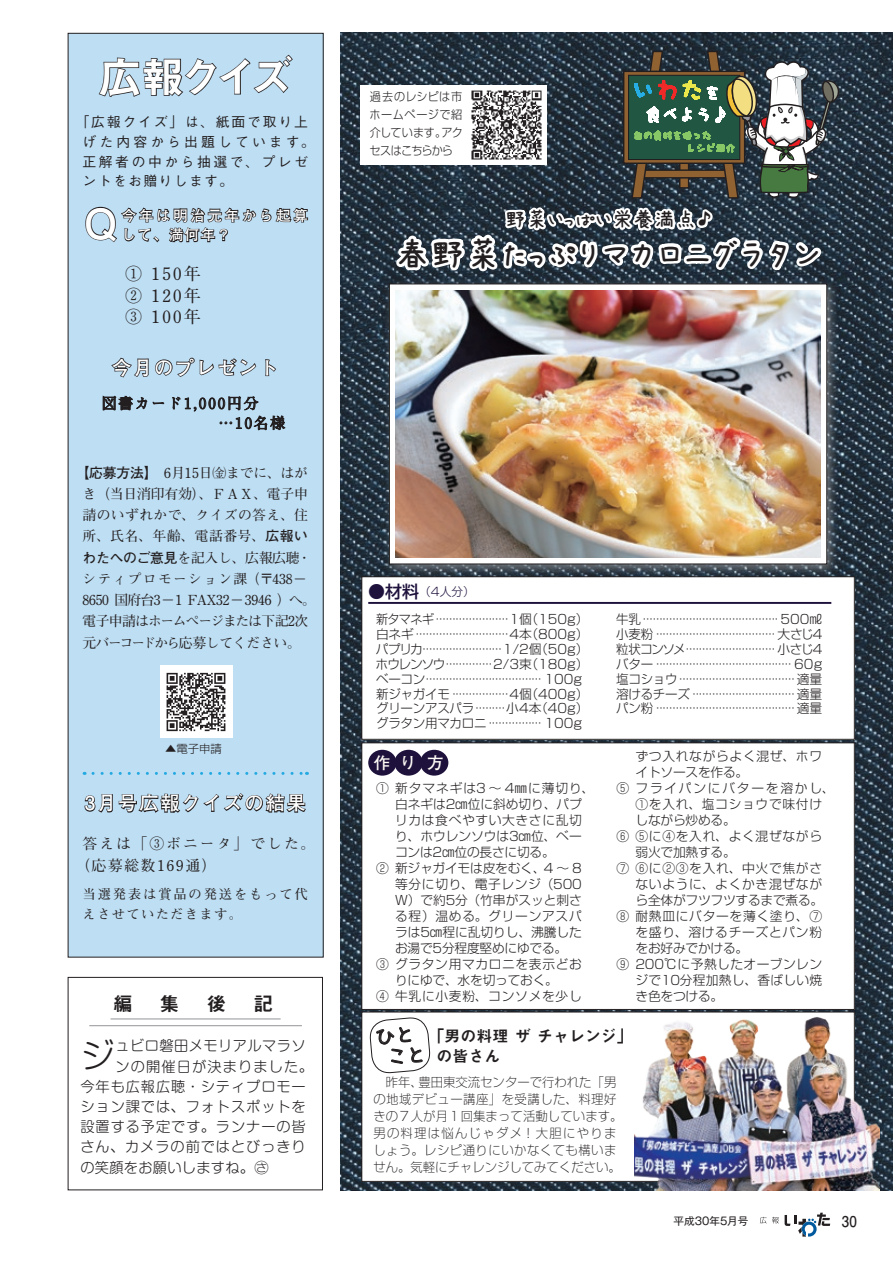
<style>
.page{position:relative;width:893px;height:1263px;background:#fff}
.page>*{position:absolute;margin:0;border:0;box-sizing:border-box;transform-origin:0 0}
.t1{font:42.45px "Midashi Go Pro MB31";letter-spacing:-.135em;color:#fff}
.t2{font:700 41.25px "Futo Go B101 Pro";color:#fff}
.t3{font:35.1px "AP Japanesefont";color:#231f20}
.t4{font:300 34.5px "Shin M Go Pro";color:#231f20}
.t5{font:21.3px "AP Japanesefont";color:#231f20}
.t6{font:19.5px "Midashi Go Pro MB31";color:#231f20}
.t7{font:700 19.2px "Futo Go B101 Pro";letter-spacing:.1em;color:#fff}
.t8{font:19.2px/21.3px "azukifont LB";color:#231f20;text-align:center}
.t9{font:700 16.95px/21.3px "Futo Min A101 Pro";letter-spacing:.1em;color:#231f20;text-align:justify}
.t10{font:700 16.5px "Futo Go B101 Pro";color:#fefbf6}
.t11{font:15.9px/20.2px "Midashi Go Pro MB31";color:#231f20}
.t12{font:700 14.85px/21.3px "Futo Min A101 Pro";letter-spacing:.13em;color:#231f20}
.t13{font:700 14.85px/19.6px "Futo Min A101 Pro";letter-spacing:.1em;color:#231f20}
.t14{font:700 14.85px "Futo Go B101 Pro";color:#231f20;scale:.9 1}
.t15{font:300 14.4px "Shin M Go Pro";letter-spacing:.065em;color:#231f20}
.t16{font:700 14.4px/19.6px "Futo Go B101 Pro";letter-spacing:.195em;color:#fff}
.t17{font:300 14.4px "Shin M Go Pro";letter-spacing:.035em;color:#231f20}
.t18{font:300 14.4px "Shin M Go Pro";letter-spacing:.02em;color:#231f20}
.t19{font:700 13.8px/21.3px "Futo Min A101 Pro";letter-spacing:-.02em;color:#231f20;text-align:center}
.t20{font:500 13.8px/19.6px "Gothic BBB Pro";letter-spacing:.185em;color:#231f20}
.t21{font:700 13.35px/19.6px "Futo Min A101 Pro";letter-spacing:.14em;color:#231f20}
.t22{font:300 12.75px/14.9px "Shin Go Pro";color:#231f20;text-align:justify}
.t23{font:300 12.75px/14.9px "Shin Go Pro";letter-spacing:-.02em;color:#231f20;scale:.95 1}
.t24{font:300 12.75px "Shin Go Pro";letter-spacing:.055em;color:#231f20}
.t25{font:300 expanded 12.75px/17px "Shin Go Pro";letter-spacing:.01em;color:#231f20}
.t26{font:300 12.75px "Shin Go Pro";letter-spacing:-.02em;color:#231f20}
.t27{font:300 12.75px "Shin Go Pro";letter-spacing:.05em;color:#231f20}
.t28{font:300 12.75px "Shin Go Pro";letter-spacing:.07em;color:#231f20}
.t29{font:300 12.75px "Shin Go Pro";letter-spacing:.035em;color:#231f20}
.t30{font:300 12.75px "Shin Go Pro";letter-spacing:.135em;color:#231f20}
.t31{font:300 12.75px "Shin Go Pro";letter-spacing:.02em;color:#231f20}
.t32{font:300 11.7px/18px "Shin Go Pro";letter-spacing:.01em;color:#231f20;text-align:justify;scale:.95 1}
.t33{font:300 11.7px "Shin Go Pro";color:#1e113c}
.t34{font:300 11.4px "Shin Go Pro";color:#231f20}
.t35{font:10.65px "Gothic MB101 Pro";color:#231f20}
.s1{font-family:"Futo Go B101 Pro"}
.s2{font-weight:500;font-size:16.95px}
</style>
<div class="page">
<img style="left:340px;top:33px;width:553px;height:1157px">
<div style="left:362px;top:577px;width:492px;height:162px;background:#fff"></div>
<div style="left:361px;top:576px;width:494px;height:164px;border:1px solid #231f20"></div>
<div style="left:362px;top:743px;width:492px;height:266px;background:#fff"></div>
<div style="left:362px;top:1012px;width:492px;height:169px;background:#fff"></div>
<svg style="left:369px;top:1017px;width:62px;height:57px"></svg>
<svg style="left:393px;top:50px;width:447px;height:228px;background:#515e60"></svg>
<div style="left:368px;top:750px;width:28px;height:26px;background:#1e113c;border-radius:50%"></div>
<div style="left:394px;top:750px;width:29px;height:26px;background:#1e113c;border-radius:50%"></div>
<div style="left:420px;top:750px;width:28px;height:26px;background:#1e113c;border-radius:50%"></div>
<hr style="left:368px;top:602px;width:463px;height:2px;background:#1e113c">
<div style="left:361px;top:85px;width:106px;height:80px;background:#fff"></div>
<img style="left:467px;top:85px;width:80px;height:80px">
<img style="left:635px;top:995px;width:244px;height:195px">
<div style="left:68px;top:977px;width:255px;height:213px;border:1px solid #231f20"></div>
<hr style="left:111px;top:1018px;width:170px;height:1px;background:#939598">
<hr style="left:89px;top:1025px;width:213px;height:1px;background:#939598">
<div style="left:383px;top:278px;width:457px;height:299px;background:#939598;opacity:.7"></div>
<div style="left:389px;top:284px;width:438px;height:280px;background:#fff"></div>
<div style="left:389px;top:284px;width:438px;height:280px;border:1px solid #231f20"></div>
<img style="left:395px;top:290px;width:426px;height:268px">
<div style="left:68px;top:33px;width:255px;height:924px;background:#bedef3"></div>
<svg style="left:111px;top:357px;width:146px;height:21px"></svg>
<svg style="left:265px;top:359px;width:11px;height:18px"></svg>
<svg style="left:102px;top:395px;width:62px;height:16px"></svg>
<svg style="left:172px;top:396px;width:114px;height:34px"></svg>
<svg style="left:84px;top:793px;width:222px;height:20px"></svg>
<svg style="left:98px;top:54px;width:195px;height:43px"></svg>
<div style="left:160px;top:665px;width:73px;height:73px;background:#fff"></div>
<img style="left:166px;top:672px;width:60px;height:60px">
<svg style="left:85px;top:206px;width:224px;height:37px"></svg>
<svg style="left:93px;top:772px;width:214px;height:3px"></svg>
<svg style="left:760px;top:1217px;width:19px;height:6px"></svg>
<svg style="left:785px;top:1213px;width:45px;height:23px"></svg>
<h1 class="t1" style="left:99px;top:43px;width:195px">広報クイズ</h1>
<p class="t20" style="left:83px;top:111px;width:234px;text-indent:-7px">「広報クイズ」は、紙面で取り上げた内容から出題しています。正解者の中から抽選で、プレゼントをお贈りします。</p>
<p class="t16" style="left:122px;top:204px;width:188px">今年は明治元年から起算して、満何年？</p>
<h3 class="t9" style="left:125px;top:261px;width:77px">① 150年② 120年③ 100年</h3>
<h3 class="t7" style="left:112px;top:352px;width:168px">今月のプレゼント</h3>
<p class="t13" style="left:202px;top:392px;width:84px;text-indent:-100px">図書カード1,000円分　…10名様</p>
<p class="t19" style="left:76px;top:460px;width:242px"><span class="s1">【応募方法】　</span>6月15日㈮までに、はがき（当日消印有効）、ＦＡＸ、電子申請のいずれかで、クイズの答え、住所、氏名、年齢、電話番号、<span class="s1">広報いわたへのご意見</span>を記入し、広報広聴・シティプロモーション課（〒438－<br>8650 国府台3－1 FAX32－3946 ）へ。電子申請はホームページまたは下記2次元バーコードから応募してください。</p>
<h2 class="t2" style="left:84px;top:190px;width:35px">Q</h2>
<p class="t34" style="left:165px;top:739px;width:58px">▲電子申請</p>
<h3 class="t7" style="left:85px;top:788px;width:223px">3月号広報クイズの結果</h3>
<p class="t12" style="left:75px;top:831px;width:242px;text-indent:7px">答えは「③ボニータ」でした。（応募総数169通）</p>
<p class="t21" style="left:83px;top:882px;width:227px">当選発表は賞品の発送をもって代えさせていただきます。</p>
<h3 class="t6" style="left:113px;top:988px;width:21px">編</h3>
<h3 class="t6" style="left:160px;top:988px;width:21px">集</h3>
<h3 class="t6" style="left:207px;top:988px;width:21px">後</h3>
<h3 class="t6" style="left:254px;top:988px;width:21px">記</h3>
<h3 class="t4" style="left:80px;top:1028px;width:36px">ジ</h3>
<p class="t17" style="left:115px;top:1034px;width:192px">ュビロ磐田メモリアルマラソ</p>
<p class="t15" style="left:115px;top:1054px;width:199px">ンの開催日が決まりました。</p>
<p class="t15" style="left:80px;top:1075px;width:227px">今年も広報広聴・シティプロモー</p>
<p class="t15" style="left:80px;top:1095px;width:227px">ション課では、フォトスポットを</p>
<p class="t15" style="left:80px;top:1115px;width:227px">設置する予定です。ランナーの皆</p>
<p class="t15" style="left:80px;top:1135px;width:227px">さん、カメラの前ではとびっきり</p>
<p class="t18" style="left:80px;top:1155px;width:190px">の笑顔をお願いしますね。さ</p>
<p class="t32" style="left:370px;top:86px;width:100px">過去のレシピは市ホームページで紹介しています。アクセスはこちらから</p>
<h3 class="t5" style="left:505px;top:209px;width:208px">野菜いっぱい栄養満点♪</h3>
<h3 class="t3" style="left:395px;top:237px;width:427px">春野菜たっぷりマカロニグラタン</h3>
<p class="t33" style="left:368px;top:582px;width:172px"><span class="s2">●材料</span>（4人分）　　　　　　</p>
<p class="t23" style="left:376px;top:610px;width:226px">新タマネギ······················1個（150g）白ネギ ····························4本（800g）パプリカ························1/2個（50g）ホウレンソウ··············2/3束（180g）ベーコン··································· 100g新ジャガイモ ·················4個（400g）グリーンアスパラ·········小4本（40g）グラタン用マカロニ ················ 100g</p>
<p class="t22" style="left:616px;top:610px;width:208px">牛乳········································· 500㎖小麦粉 ···································· 大さじ4粒状コンソメ··························· 小さじ4バター ········································· 60g塩コショウ··································· 適量溶けるチーズ ······························· 適量パン粉 ·········································· 適量</p>
<p class="t10" style="left:374px;top:750px;width:71px">作り方</p>
<p class="t28" style="left:376px;top:778px;width:220px">① 新タマネギは3 ～ 4㎜に薄切り、</p>
<p class="t22" style="left:395px;top:795px;width:188px">白ネギは2㎝位に斜め切り、パプ</p>
<p class="t27" style="left:395px;top:810px;width:188px">リカは食べやすい大きさに乱切</p>
<p class="t22" style="left:395px;top:827px;width:188px">り、ホウレンソウは3㎝位、ベー</p>
<p class="t26" style="left:395px;top:842px;width:161px">コンは2㎝位の長さに切る。</p>
<p class="t26" style="left:376px;top:858px;width:207px">② 新ジャガイモは皮をむく、4 ～ 8</p>
<p class="t27" style="left:395px;top:874px;width:188px">等分に切り、電子レンジ（500</p>
<p class="t22" style="left:395px;top:891px;width:188px">Ｗ）で約5分（竹串がスッと刺さ</p>
<p class="t24" style="left:395px;top:905px;width:188px">る程）温める。グリーンアスパ</p>
<p class="t22" style="left:395px;top:923px;width:188px">ラは5㎝程に乱切りし、沸騰した</p>
<p class="t26" style="left:395px;top:937px;width:174px">お湯で5分程度堅めにゆでる。</p>
<p class="t27" style="left:376px;top:953px;width:207px">③ グラタン用マカロニを表示どお</p>
<p class="t26" style="left:395px;top:969px;width:164px">りにゆで、水を切っておく。</p>
<p class="t24" style="left:376px;top:985px;width:207px">④ 牛乳に小麦粉、コンソメを少し</p>
<p class="t24" style="left:635px;top:746px;width:188px">ずつ入れながらよく混ぜ、ホワ</p>
<p class="t26" style="left:635px;top:762px;width:114px">イトソースを作る。</p>
<p class="t30" style="left:616px;top:778px;width:220px">⑤ フライパンにバターを溶かし、</p>
<p class="t24" style="left:635px;top:794px;width:188px">①を入れ、塩コショウで味付け</p>
<p class="t26" style="left:635px;top:810px;width:102px">しながら炒める。</p>
<p class="t24" style="left:616px;top:826px;width:207px">⑥ ⑤に④を入れ、よく混ぜながら</p>
<p class="t26" style="left:635px;top:842px;width:102px">弱火で加熱する。</p>
<p class="t24" style="left:616px;top:858px;width:207px">⑦ ⑥に②③を入れ、中火で焦がさ</p>
<p class="t24" style="left:635px;top:874px;width:188px">ないように、よくかき混ぜなが</p>
<p class="t26" style="left:635px;top:889px;width:189px">ら全体がフツフツするまで煮る。</p>
<p class="t24" style="left:616px;top:905px;width:207px">⑧ 耐熱皿にバターを薄く塗り、⑦</p>
<p class="t24" style="left:635px;top:921px;width:188px">を盛り、溶けるチーズとパン粉</p>
<p class="t26" style="left:635px;top:937px;width:114px">をお好みでかける。</p>
<p class="t29" style="left:616px;top:953px;width:207px">⑨ 200℃に予熱したオーブンレン</p>
<p class="t31" style="left:635px;top:969px;width:188px">ジで10分程加熱し、香ばしい焼</p>
<p class="t22" style="left:635px;top:987px;width:89px">き色をつける。</p>
<h3 class="t8" style="left:375px;top:1026px;width:49px;rotate:-5deg">ひとこと</h3>
<p class="t25" style="left:373px;top:1072px;width:251px">　昨年、豊田東交流センターで行われた「男の地域デビュー講座」を受講した、料理好きの７人が月１回集まって活動しています。男の料理は悩んじゃダメ！大胆にやりましょう。レシピ通りにいかなくても構いません。気軽にチャレンジしてみてください。</p>
<p class="t11" style="left:437px;top:1024px;width:198px;text-indent:-8px">「男の料理 ザ チャレンジ」の皆さん</p>
<p class="t35" style="left:674px;top:1212px;width:76px">平成30年5月号</p>
<p class="t14" style="left:842px;top:1209px;width:18px">30</p>
</div>
